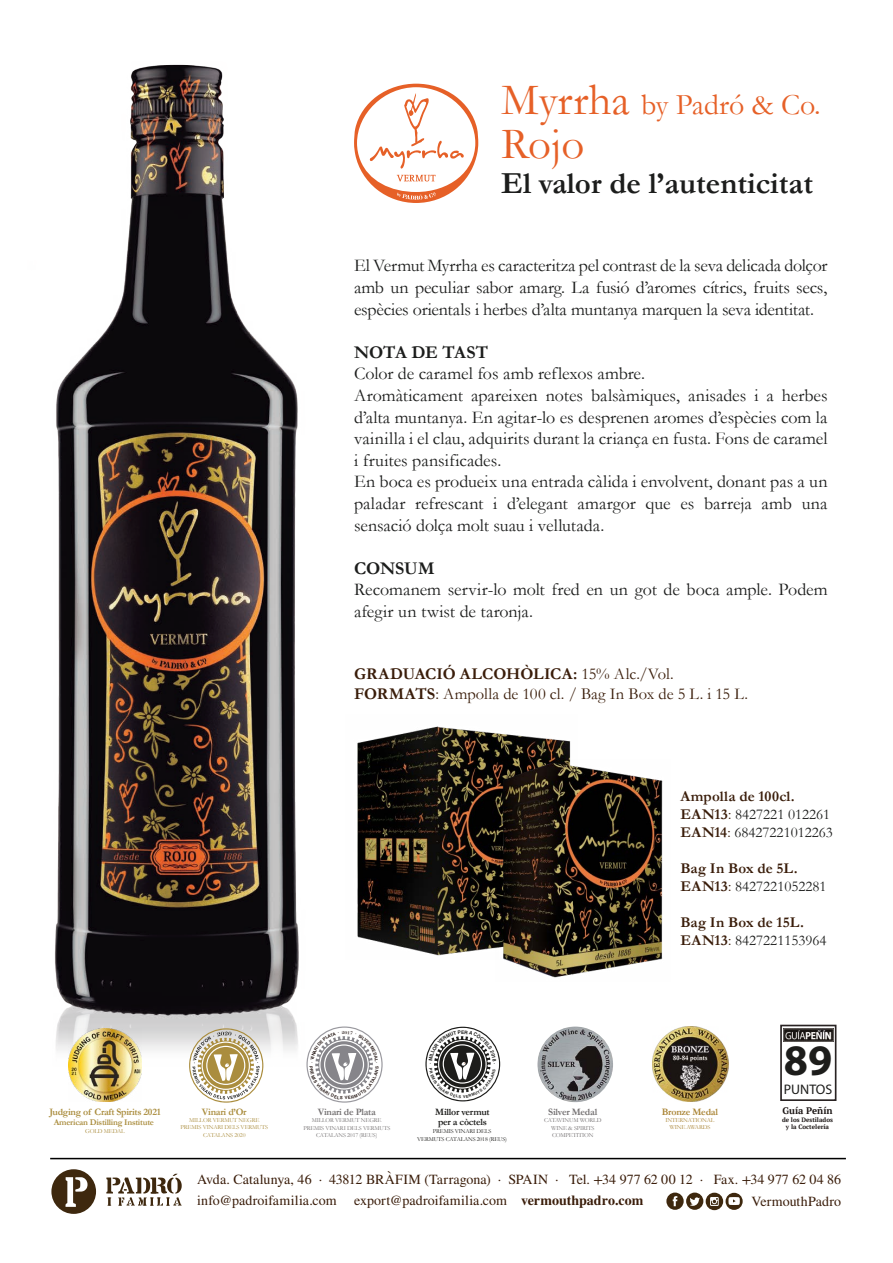
<style>
.page{position:relative;width:893px;height:1263px;background:#fff}
.page>*{position:absolute;margin:0;border:0;box-sizing:border-box;transform-origin:0 0}
.t1{font:45px "Garamond";color:#e66027}
.t2{font:700 43.65px "Myriad Pro";color:#1d1d1b}
.t3{font:700 30.9px "Garamond";color:#1c1d1c}
.t4{font:30px "Garamond";color:#e66027}
.t5{font:18px/21.6px "Garamond";color:#1c1d1c}
.t6{font:700 18px "Garamond";letter-spacing:-.005em;color:#1c1d1c}
.t7{font:16.5px/19.8px "Garamond";letter-spacing:.005em;color:#3a1d0a}
.t8{font:700 15px/18px "Garamond";letter-spacing:.005em;color:#3a1d0a}
.t9{font:15px/18px "Garamond";color:#1c1d1c}
.t10{font:13.95px/20.5px "STIX General";letter-spacing:.005em;color:#3a1d0a}
.t11{font:13.95px "Myriad Pro";color:#1d1d1b}
.t12{font:700 9.9px "Garamond";letter-spacing:-.025em;color:#aa8d3e}
.t13{font:700 9.9px "Garamond";letter-spacing:-.025em;color:#737071}
.t14{font:700 9.9px "Garamond";letter-spacing:-.025em;color:#aa8536}
.t15{font:700 9.75px/9.8px "Garamond";letter-spacing:-.025em;color:#1d1d1b}
.t16{font:700 9.75px "Garamond";letter-spacing:-.025em;color:#737071}
.t17{font:700 9.45px "PT Serif";color:#1b1514}
.t18{font:700 8.7px "Garamond";letter-spacing:-.025em;color:#aa8d3e}
.t19{font:700 6.3px/7.6px "PT Serif";color:#1b1514;text-align:center}
.t20{font:6.15px/7.4px "Garamond";letter-spacing:-.025em;color:#737071;text-align:center}
.t21{font:6.15px/7.4px "Garamond";letter-spacing:-.025em;color:#aa8d3e;text-align:center}
.t22{font:6.15px/7.4px "Garamond";letter-spacing:-.025em;color:#1d1d1b;text-align:center}
.t23{font:6.15px/7.5px "Garamond";letter-spacing:-.025em;color:#aa8536;text-align:center}
.t24{font:700 4.8px "Helvetica";color:#1e1e1c}
.s1{font-size:45px}
.s2{font-weight:700}
.s3{font-weight:700;color:#3a1d0a}
.s4{color:#3a1d0a}
.s5{font-weight:400}
.s6{font-weight:400;color:#1c1d1c}
</style>
<div class="page">
<img style="left:55px;top:64px;width:244px;height:1009px">
<svg style="left:354px;top:84px;width:124px;height:119px"></svg>
<img style="left:537px;top:1026px;width:76px;height:76px;border-radius:38px">
<div style="left:780px;top:1025px;width:56px;height:76px;background:#fff;border:2px solid #292323"></div>
<img style="left:784px;top:1029px;width:49px;height:13px">
<img style="left:653px;top:1026px;width:76px;height:76px">
<svg style="left:189px;top:1028px;width:74px;height:75px"></svg>
<img style="left:69px;top:1029px;width:73px;height:73px">
<hr style="left:50px;top:1158px;width:796px;height:1px;background:#000">
<svg style="left:51px;top:1169px;width:45px;height:45px"></svg>
<svg style="left:106px;top:1173px;width:76px;height:33px"></svg>
<svg style="left:666px;top:1192px;width:77px;height:18px"></svg>
<img style="left:357px;top:726px;width:214px;height:230px">
<img style="left:496px;top:760px;width:167px;height:218px">
<svg style="left:425px;top:1027px;width:75px;height:74px"></svg>
<svg style="left:306px;top:1026px;width:77px;height:77px"></svg>
<h3 class="t4" style="left:501px;top:89px;width:321px"><span class="s1">Myrrha</span> by Padró &amp; Co.</h3>
<h1 class="t1" style="left:501px;top:119px;width:85px">Rojo</h1>
<h3 class="t3" style="left:501px;top:166px;width:313px">El valor de l’autenticitat</h3>
<p class="t5" style="left:354px;top:255px;width:475px;text-align:justify">El Vermut Myrrha es caracteritza pel contrast de la seva delicada dolçor amb un peculiar sabor amarg. La fusió d’aromes cítrics, fruits secs, espècies orientals i herbes d’alta muntanya marquen la seva identitat.</p>
<p class="t6" style="left:354px;top:342px;width:136px">NOTA DE TAST</p>
<p class="t5" style="left:354px;top:363px;width:475px">Color de caramel fos amb reflexos ambre.<br>Aromàticament apareixen notes balsàmiques, anisades i a herbes d’alta muntanya. En agitar-lo es desprenen aromes d’espècies com la vainilla i el clau, adquirits durant la criança en fusta. Fons de caramel i fruites pansificades.<br>En boca es produeix una entrada càlida i envolvent, donant pas a un paladar refrescant i d’elegant amargor que es barreja amb una sensació dolça molt suau i vellutada.</p>
<p class="t6" style="left:354px;top:558px;width:82px">CONSUM</p>
<p class="t5" style="left:354px;top:579px;width:475px">Recomanem servir-lo molt fred en un got de boca ample. Podem afegir un twist de taronja.</p>
<p class="t7" style="left:354px;top:664px;width:396px"><span class="s2">GRADUACIÓ ALCOHÒLICA:</span> 15% Alc./Vol.<br><span class="s2">FORMATS</span>: Ampolla de 100 cl. / Bag In Box de 5 L. i 15 L.</p>
<p class="t9" style="left:680px;top:788px;width:154px"><span class="s3">Ampolla de 100cl.<br>EAN13</span><span class="s4">:</span> 8427221 012261<br><span class="s3">EAN14</span><span class="s4">:</span> 68427221012263</p>
<p class="t8" style="left:680px;top:860px;width:148px">Bag In Box de 5L.<br>EAN13<span class="s5">:</span> <span class="s6">8427221052281</span></p>
<p class="t8" style="left:680px;top:914px;width:148px">Bag In Box de 15L.<br>EAN13<span class="s5">:</span> <span class="s6">8427221153964</span></p>
<p class="t12" style="left:49px;top:1106px;width:113px">Judging of Craft Spirits 2021</p>
<p class="t18" style="left:54px;top:1117px;width:102px">American Distilling Institute</p>
<p class="t21" style="left:85px;top:1128px;width:41px">GOLD MEDAL</p>
<p class="t12" style="left:202px;top:1106px;width:46px">Vinari d’Or</p>
<p class="t21" style="left:181px;top:1116px;width:89px">MILLOR VERMUT NEGRE<br>PREMIS VINARI DELS VERMUTS<br>CATALANS 2020</p>
<p class="t24" style="left:461px;top:1030px;width:5px">E</p>
<p class="t16" style="left:318px;top:1107px;width:59px">Vinari de Plata</p>
<p class="t20" style="left:303px;top:1117px;width:88px">MILLOR VERMUT NEGRE<br>PREMIS VINARI DELS VERMUTS<br>CATALANS 2017 (REUS)</p>
<p class="t15" style="left:435px;top:1107px;width:56px">Millor vermut per a còctels</p>
<p class="t22" style="left:417px;top:1128px;width:91px">PREMIS VINARI DELS<br>VERMUTS CATALANS 2018 (REUS)</p>
<p class="t13" style="left:548px;top:1106px;width:50px">Silver Medal</p>
<p class="t20" style="left:544px;top:1117px;width:59px">CATAVINUM WORLD<br>WINE &amp; SPIRITS<br>COMPETITION</p>
<p class="t14" style="left:662px;top:1106px;width:58px">Bronze Medal</p>
<p class="t23" style="left:665px;top:1116px;width:51px">INTERNATIONAL<br>WINE AWARDS</p>
<h2 class="t2" style="left:784px;top:1032px;width:50px">89</h2>
<p class="t11" style="left:784px;top:1080px;width:50px">PUNTOS</p>
<p class="t17" style="left:782px;top:1104px;width:52px">Guía Peñín</p>
<p class="t19" style="left:782px;top:1116px;width:52px">de los Destilados y la Coctelería</p>
<p class="t10" style="left:197px;top:1170px;width:646px">Avda. Catalunya, 46 · 43812 BRÀFIM (Tarragona) · SPAIN · Tel. +34 977 62 00 12 · Fax. +34 977 62 04 86 info@padroifamilia.com export@padroifamilia.com <span class="s2">vermouthpadro.com</span></p>
<p class="t10" style="left:751px;top:1192px;width:91px">VermouthPadro</p>
</div>
